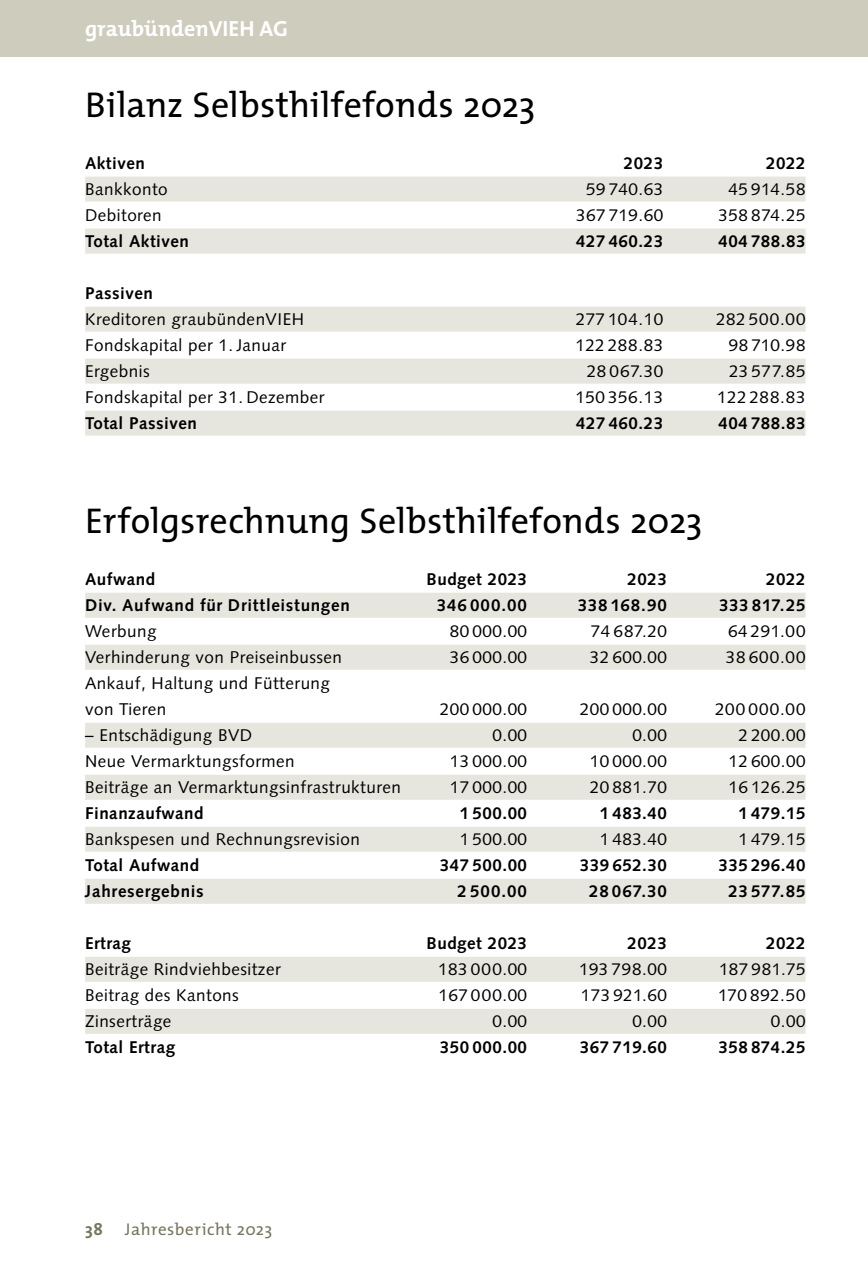
<style>
.page{position:relative;width:868px;height:1276px;background:#fff}
.page>*{position:absolute;margin:0;border:0;box-sizing:border-box;transform-origin:0 0}
._01_Haupttitel{font:36px "The Mix";letter-spacing:.005em;color:#000}
.t1{font:700 22px "The Mix";color:#fff}
._09_Tabelle_mit_Lini{font:17px "Syntax LT Std";letter-spacing:.03em;color:#000}
._09_Tabelle_ohne{font:17px "Syntax LT Std";letter-spacing:.03em;color:#000}
._09_Tabelle_mit_Lini-2{font:700 17px "Syntax LT Std";letter-spacing:.03em;color:#000}
._09_Tabelle_ohne-2{font:700 17px "Syntax LT Std";letter-spacing:.03em;color:#000}
.t2{font:17px "The Mix";letter-spacing:.03em;color:#78765e}
._09_Tabelle_ohne-3{font:17px "Syntax LT Std";letter-spacing:.075em;color:#000}
.t3{font:700 17px "The Mix";color:#78765e}
</style>
<div class="page">
<div style="left:0;top:0;width:867px;height:57px;background:#ceccbd"></div>
<div style="left:85px;top:177px;width:720px;height:25px;background:#e7e6de"></div>
<div style="left:85px;top:229px;width:720px;height:25px;background:#e7e6de"></div>
<div style="left:85px;top:307px;width:720px;height:25px;background:#e7e6de"></div>
<div style="left:85px;top:359px;width:720px;height:25px;background:#e7e6de"></div>
<div style="left:85px;top:411px;width:720px;height:25px;background:#e7e6de"></div>
<div style="left:85px;top:593px;width:720px;height:25px;background:#e7e6de"></div>
<div style="left:85px;top:645px;width:720px;height:25px;background:#e7e6de"></div>
<div style="left:85px;top:723px;width:720px;height:25px;background:#e7e6de"></div>
<div style="left:85px;top:775px;width:720px;height:25px;background:#e7e6de"></div>
<div style="left:85px;top:827px;width:720px;height:25px;background:#e7e6de"></div>
<div style="left:85px;top:879px;width:720px;height:25px;background:#e7e6de"></div>
<div style="left:85px;top:957px;width:720px;height:25px;background:#e7e6de"></div>
<div style="left:85px;top:1009px;width:720px;height:25px;background:#e7e6de"></div>
<p class="t1" style="left:85px;top:10px;width:204px">graubündenVIEH AG</p>
<p class="_01_Haupttitel" style="left:85px;top:75px;width:452px">Bilanz Selbsthilfefonds 2023</p>
<p class="_09_Tabelle_ohne-2" style="left:85px;top:153px;width:61px">Aktiven</p>
<p class="_09_Tabelle_ohne-2" style="left:623px;top:153px;width:41px">2023</p>
<p class="_09_Tabelle_ohne-2" style="left:766px;top:153px;width:41px">2022</p>
<p class="_09_Tabelle_mit_Lini" style="left:85px;top:179px;width:84px">Bankkonto</p>
<p class="_09_Tabelle_mit_Lini" style="left:586px;top:179px;width:79px">59 740.63</p>
<p class="_09_Tabelle_mit_Lini" style="left:728px;top:179px;width:79px">45 914.58</p>
<p class="_09_Tabelle_ohne" style="left:85px;top:205px;width:78px">Debitoren</p>
<p class="_09_Tabelle_ohne" style="left:576px;top:205px;width:89px">367 719.60</p>
<p class="_09_Tabelle_ohne" style="left:718px;top:205px;width:89px">358 874.25</p>
<p class="_09_Tabelle_mit_Lini-2" style="left:85px;top:231px;width:105px">Total Aktiven</p>
<p class="_09_Tabelle_mit_Lini-2" style="left:576px;top:231px;width:89px">427 460.23</p>
<p class="_09_Tabelle_mit_Lini-2" style="left:718px;top:231px;width:89px">404 788.83</p>
<p class="_09_Tabelle_ohne-2" style="left:85px;top:283px;width:69px">Passiven</p>
<p class="_09_Tabelle_mit_Lini" style="left:85px;top:309px;width:220px">Kreditoren graubündenVIEH</p>
<p class="_09_Tabelle_mit_Lini" style="left:575px;top:309px;width:89px">277 104.10</p>
<p class="_09_Tabelle_mit_Lini" style="left:716px;top:309px;width:91px">282 500.00</p>
<p class="_09_Tabelle_ohne" style="left:85px;top:335px;width:202px">Fondskapital per 1. Januar</p>
<p class="_09_Tabelle_ohne" style="left:575px;top:335px;width:89px">122 288.83</p>
<p class="_09_Tabelle_ohne" style="left:728px;top:335px;width:78px">98 710.98</p>
<p class="_09_Tabelle_mit_Lini" style="left:85px;top:361px;width:66px">Ergebnis</p>
<p class="_09_Tabelle_mit_Lini" style="left:586px;top:361px;width:78px">28 067.30</p>
<p class="_09_Tabelle_mit_Lini" style="left:729px;top:361px;width:78px">23 577.85</p>
<p class="_09_Tabelle_ohne" style="left:85px;top:387px;width:241px">Fondskapital per 31. Dezember</p>
<p class="_09_Tabelle_ohne" style="left:575px;top:387px;width:89px">150 356.13</p>
<p class="_09_Tabelle_ohne" style="left:717px;top:387px;width:90px">122 288.83</p>
<p class="_09_Tabelle_mit_Lini-2" style="left:85px;top:413px;width:113px">Total Passiven</p>
<p class="_09_Tabelle_mit_Lini-2" style="left:576px;top:413px;width:89px">427 460.23</p>
<p class="_09_Tabelle_mit_Lini-2" style="left:718px;top:413px;width:89px">404 788.83</p>
<p class="_01_Haupttitel" style="left:85px;top:491px;width:619px">Erfolgsrechnung Selbsthilfefonds 2023</p>
<p class="_09_Tabelle_ohne-2" style="left:85px;top:569px;width:72px">Aufwand</p>
<p class="_09_Tabelle_ohne-2" style="left:426px;top:569px;width:102px">Budget 2023</p>
<p class="_09_Tabelle_ohne-2" style="left:627px;top:569px;width:41px">2023</p>
<p class="_09_Tabelle_ohne-2" style="left:766px;top:569px;width:41px">2022</p>
<p class="_09_Tabelle_mit_Lini-2" style="left:85px;top:595px;width:266px">Div. Aufwand für Drittleistungen</p>
<p class="_09_Tabelle_mit_Lini-2" style="left:437px;top:595px;width:92px">346 000.00</p>
<p class="_09_Tabelle_mit_Lini-2" style="left:577px;top:595px;width:91px">338 168.90</p>
<p class="_09_Tabelle_mit_Lini-2" style="left:719px;top:595px;width:88px">333 817.25</p>
<p class="_09_Tabelle_ohne" style="left:85px;top:621px;width:73px">Werbung</p>
<p class="_09_Tabelle_ohne" style="left:450px;top:621px;width:79px">80 000.00</p>
<p class="_09_Tabelle_ohne" style="left:591px;top:621px;width:77px">74 687.20</p>
<p class="_09_Tabelle_ohne" style="left:728px;top:621px;width:79px">64 291.00</p>
<p class="_09_Tabelle_mit_Lini" style="left:85px;top:647px;width:258px">Verhinderung von Preiseinbussen</p>
<p class="_09_Tabelle_mit_Lini" style="left:450px;top:647px;width:79px">36 000.00</p>
<p class="_09_Tabelle_mit_Lini" style="left:589px;top:647px;width:79px">32 600.00</p>
<p class="_09_Tabelle_mit_Lini" style="left:725px;top:647px;width:81px">38 600.00</p>
<p class="_09_Tabelle_ohne" style="left:85px;top:673px;width:246px">Ankauf, Haltung und Fütterung</p>
<p class="_09_Tabelle_ohne" style="left:85px;top:699px;width:83px">von Tieren</p>
<p class="_09_Tabelle_ohne" style="left:440px;top:699px;width:89px">200 000.00</p>
<p class="_09_Tabelle_ohne" style="left:579px;top:699px;width:89px">200 000.00</p>
<p class="_09_Tabelle_ohne-3" style="left:715px;top:699px;width:92px">200000.00</p>
<p class="_09_Tabelle_mit_Lini" style="left:85px;top:725px;width:168px">– Entschädigung BVD</p>
<p class="_09_Tabelle_mit_Lini" style="left:492px;top:725px;width:36px">0.00</p>
<p class="_09_Tabelle_mit_Lini" style="left:632px;top:725px;width:36px">0.00</p>
<p class="_09_Tabelle_mit_Lini" style="left:738px;top:725px;width:69px">2 200.00</p>
<p class="_09_Tabelle_ohne" style="left:85px;top:751px;width:211px">Neue Vermarktungsformen</p>
<p class="_09_Tabelle_ohne" style="left:450px;top:751px;width:79px">13 000.00</p>
<p class="_09_Tabelle_ohne" style="left:589px;top:751px;width:79px">10 000.00</p>
<p class="_09_Tabelle_ohne" style="left:728px;top:751px;width:79px">12 600.00</p>
<p class="_09_Tabelle_mit_Lini" style="left:85px;top:777px;width:317px">Beiträge an Vermarktungsinfrastrukturen</p>
<p class="_09_Tabelle_mit_Lini" style="left:450px;top:777px;width:79px">17 000.00</p>
<p class="_09_Tabelle_mit_Lini" style="left:589px;top:777px;width:79px">20 881.70</p>
<p class="_09_Tabelle_mit_Lini" style="left:728px;top:777px;width:79px">16 126.25</p>
<p class="_09_Tabelle_mit_Lini-2" style="left:85px;top:803px;width:120px">Finanzaufwand</p>
<p class="_09_Tabelle_mit_Lini-2" style="left:460px;top:803px;width:69px">1 500.00</p>
<p class="_09_Tabelle_mit_Lini-2" style="left:599px;top:803px;width:69px">1 483.40</p>
<p class="_09_Tabelle_mit_Lini-2" style="left:738px;top:803px;width:69px">1 479.15</p>
<p class="_09_Tabelle_mit_Lini" style="left:85px;top:829px;width:276px">Bankspesen und Rechnungsrevision</p>
<p class="_09_Tabelle_mit_Lini" style="left:460px;top:829px;width:69px">1 500.00</p>
<p class="_09_Tabelle_mit_Lini" style="left:599px;top:829px;width:69px">1 483.40</p>
<p class="_09_Tabelle_mit_Lini" style="left:738px;top:829px;width:69px">1 479.15</p>
<p class="_09_Tabelle_mit_Lini-2" style="left:85px;top:855px;width:116px">Total Aufwand</p>
<p class="_09_Tabelle_mit_Lini-2" style="left:440px;top:855px;width:89px">347 500.00</p>
<p class="_09_Tabelle_mit_Lini-2" style="left:579px;top:855px;width:89px">339 652.30</p>
<p class="_09_Tabelle_mit_Lini-2" style="left:718px;top:855px;width:89px">335 296.40</p>
<p class="_09_Tabelle_mit_Lini-2" style="left:85px;top:881px;width:120px">Jahresergebnis</p>
<p class="_09_Tabelle_mit_Lini-2" style="left:457px;top:881px;width:71px">2 500.00</p>
<p class="_09_Tabelle_mit_Lini-2" style="left:589px;top:881px;width:79px">28 067.30</p>
<p class="_09_Tabelle_mit_Lini-2" style="left:728px;top:881px;width:79px">23 577.85</p>
<p class="_09_Tabelle_ohne-2" style="left:85px;top:933px;width:47px">Ertrag</p>
<p class="_09_Tabelle_ohne-2" style="left:426px;top:933px;width:102px">Budget 2023</p>
<p class="_09_Tabelle_ohne-2" style="left:627px;top:933px;width:41px">2023</p>
<p class="_09_Tabelle_ohne-2" style="left:766px;top:933px;width:41px">2022</p>
<p class="_09_Tabelle_mit_Lini" style="left:85px;top:959px;width:197px">Beiträge Rindviehbesitzer</p>
<p class="_09_Tabelle_mit_Lini" style="left:438px;top:959px;width:90px">183 000.00</p>
<p class="_09_Tabelle_mit_Lini" style="left:579px;top:959px;width:89px">193 798.00</p>
<p class="_09_Tabelle_mit_Lini" style="left:719px;top:959px;width:88px">187 981.75</p>
<p class="_09_Tabelle_ohne" style="left:85px;top:985px;width:155px">Beitrag des Kantons</p>
<p class="_09_Tabelle_ohne" style="left:438px;top:985px;width:90px">167 000.00</p>
<p class="_09_Tabelle_ohne" style="left:580px;top:985px;width:88px">173 921.60</p>
<p class="_09_Tabelle_ohne" style="left:718px;top:985px;width:89px">170 892.50</p>
<p class="_09_Tabelle_mit_Lini" style="left:85px;top:1011px;width:88px">Zinserträge</p>
<p class="_09_Tabelle_mit_Lini" style="left:492px;top:1011px;width:36px">0.00</p>
<p class="_09_Tabelle_mit_Lini" style="left:632px;top:1011px;width:36px">0.00</p>
<p class="_09_Tabelle_mit_Lini" style="left:770px;top:1011px;width:36px">0.00</p>
<p class="_09_Tabelle_ohne-2" style="left:85px;top:1037px;width:91px">Total Ertrag</p>
<p class="_09_Tabelle_ohne-2" style="left:440px;top:1037px;width:89px">350 000.00</p>
<p class="_09_Tabelle_ohne-2" style="left:579px;top:1037px;width:89px">367 719.60</p>
<p class="_09_Tabelle_ohne-2" style="left:718px;top:1037px;width:89px">358 874.25</p>
<p class="t3" style="left:85px;top:1215px;width:19px">38</p>
<p class="t2" style="left:125px;top:1215px;width:149px">Jahresbericht 2023</p>
</div>
